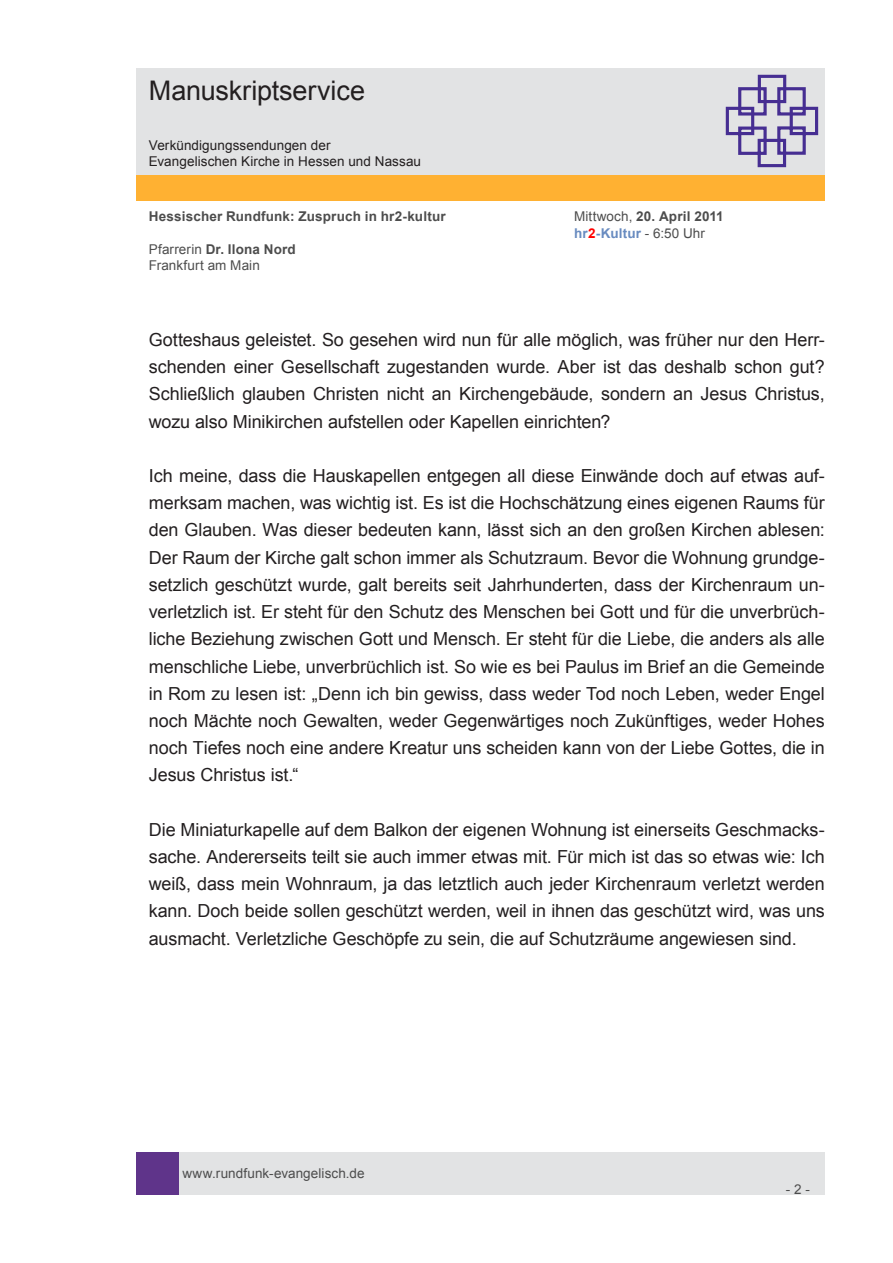
<style>
.page{position:relative;width:893px;height:1263px;background:#fff}
.page>*{position:absolute;margin:0;border:0;box-sizing:border-box;transform-origin:0 0}
.t1{font:27px "Arial";letter-spacing:-.005em;color:#231f20}
.t2{font:18px/27.2px "Arial";letter-spacing:-.005em;color:#231f20;text-align:justify}
.t3{font:13.5px/16.2px "Arial";letter-spacing:.005em;color:#4d4d4d}
.t4{font:13.5px/16.2px "Arial";letter-spacing:.005em;color:#231f20}
.t5{font:700 13.5px "Arial";letter-spacing:.015em;color:#4d4d4d}
.s1{font-weight:700}
.s2{font-weight:700;color:#688bc0}
.s3{font-weight:700;color:#f00}
</style>
<div class="page">
<div style="left:179px;top:1152px;width:646px;height:43px;background:#e2e3e4"></div>
<div style="left:136px;top:1152px;width:43px;height:43px;background:#5f348a"></div>
<div style="left:136px;top:175px;width:689px;height:26px;background:#ffb132"></div>
<div style="left:136px;top:68px;width:689px;height:106px;background:#e2e3e4"></div>
<svg style="left:725px;top:74px;width:94px;height:94px"></svg>
<h1 class="t1" style="left:149px;top:73px;width:218px">Manuskriptservice</h1>
<p class="t4" style="left:149px;top:137px;width:274px">Verkündigungssendungen der<br>Evangelischen Kirche in Hessen und Nassau</p>
<p class="t5" style="left:149px;top:208px;width:298px">Hessischer Rundfunk: Zuspruch in hr2-kultur</p>
<p class="t3" style="left:574px;top:209px;width:151px">Mittwoch, <span class="s1">20. April 2011 </span><span class="s2">hr</span><span class="s3">2</span><span class="s2">-Kultur</span> - 6:50 Uhr</p>
<p class="t3" style="left:149px;top:241px;width:148px">Pfarrerin <span class="s1">Dr. Ilona Nord<br></span>Frankfurt am Main</p>
<p class="t2" style="left:149px;top:326px;width:678px">Gotteshaus geleistet. So gesehen wird nun für alle möglich, was früher nur den Herr&shy;schenden einer Gesellschaft zugestanden wurde. Aber ist das deshalb schon gut?<br>Schließlich glauben Christen nicht an Kirchengebäude, sondern an Jesus Christus, wozu also Minikirchen aufstellen oder Kapellen einrichten?</p>
<p class="t2" style="left:149px;top:462px;width:678px">Ich meine, dass die Hauskapellen entgegen all diese Einwände doch auf etwas auf&shy;merksam machen, was wichtig ist. Es ist die Hochschätzung eines eigenen Raums für den Glauben. Was dieser bedeuten kann, lässt sich an den großen Kirchen ablesen:<br>Der Raum der Kirche galt schon immer als Schutzraum. Bevor die Wohnung grundge&shy;setzlich geschützt wurde, galt bereits seit Jahrhunderten, dass der Kirchenraum un&shy;verletzlich ist. Er steht für den Schutz des Menschen bei Gott und für die unverbrüch&shy;liche Beziehung zwischen Gott und Mensch. Er steht für die Liebe, die anders als alle menschliche Liebe, unverbrüchlich ist. So wie es bei Paulus im Brief an die Gemeinde in Rom zu lesen ist: „Denn ich bin gewiss, dass weder Tod noch Leben, weder Engel noch Mächte noch Gewalten, weder Gegenwärtiges noch Zukünftiges, weder Hohes noch Tiefes noch eine andere Kreatur uns scheiden kann von der Liebe Gottes, die in Jesus Christus ist.“</p>
<p class="t2" style="left:149px;top:816px;width:678px">Die Miniaturkapelle auf dem Balkon der eigenen Wohnung ist einerseits Geschmacks&shy;sache. Andererseits teilt sie auch immer etwas mit. Für mich ist das so etwas wie: Ich weiß, dass mein Wohnraum, ja das letztlich auch jeder Kirchenraum verletzt werden kann. Doch beide sollen geschützt werden, weil in ihnen das geschützt wird, was uns ausmacht. Verletzliche Geschöpfe zu sein, die auf Schutzräume angewiesen sind.</p>
<p class="t3" style="left:182px;top:1165px;width:184px">www.rundfunk-evangelisch.de</p>
<p class="t3" style="left:786px;top:1181px;width:26px">- 2 -</p>
</div>
